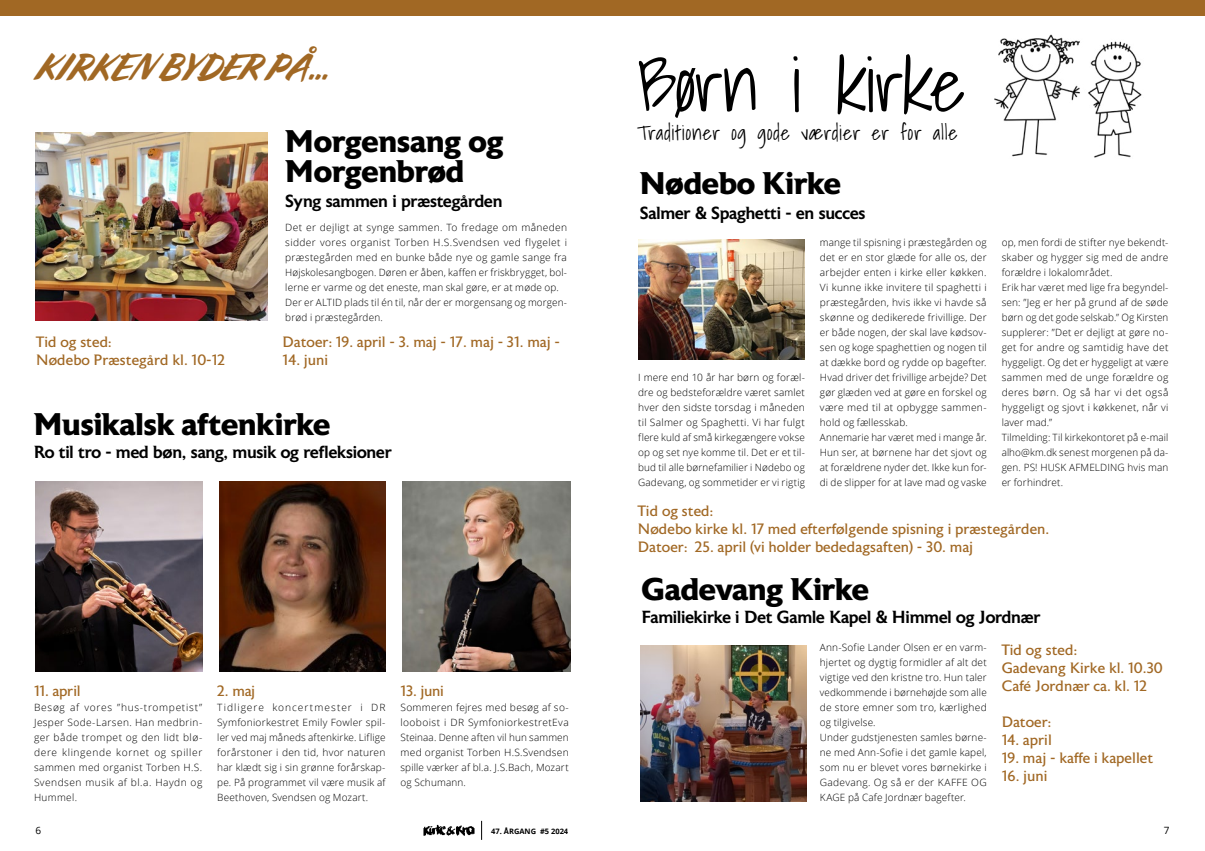
<style>
.page{position:relative;width:1205px;height:851px;background:#fff}
.page>*{position:absolute;margin:0;border:0;box-sizing:border-box;transform-origin:0 0}
.t1{font:300 75px "Shadows Into";letter-spacing:-.025em;color:#000}
.t2{font:37.5px "Cortado";letter-spacing:-.005em;color:#a16824}
.t3{font:700 31.25px/30px "Astoria";letter-spacing:-.01em;color:#000}
.t4{font:300 20px "Shadows Into";letter-spacing:.045em;color:#000}
.t5{font:500 17.5px "Astoria";letter-spacing:-.015em;color:#000}
.t6{font:15px/18px "Astoria";color:#a16824}
.t7{font:300 10px/15px "Open Sans";letter-spacing:.015em;color:#000}
.t8{font:10px "Open Sans";color:#000}
.t9{font:700 7.5px "Open Sans";color:#000}
</style>
<div class="page">
<div style="left:0;top:0;width:1205px;height:16px;background:#a16824"></div>
<img style="left:640px;top:645px;width:166px;height:156px">
<img style="left:35px;top:132px;width:233px;height:189px">
<img style="left:995px;top:34px;width:147px;height:124px">
<img style="left:35px;top:481px;width:167px;height:190px">
<img style="left:220px;top:481px;width:165px;height:190px">
<img style="left:403px;top:481px;width:167px;height:190px">
<img style="left:639px;top:239px;width:166px;height:120px">
<svg style="left:481px;top:820px;width:1px;height:19px"></svg>
<img style="left:423px;top:824px;width:52px;height:12px">
<h2 class="t2" style="left:36px;top:45px;width:297px">KIRKEN BYDER PÅ...</h2>
<h3 class="t6" style="left:36px;top:333px;width:191px">Tid og sted:<br>Nødebo Præstegård kl. 10-12</h3>
<h3 class="t3" style="left:285px;top:126px;width:220px">Morgensang og<br>Morgenbrød</h3>
<h3 class="t5" style="left:285px;top:191px;width:219px">Syng sammen i præstegården</h3>
<p class="t7" style="left:285px;top:219px;width:283px">Det er dejligt at synge sammen. To fredage om måneden sidder vores organist Torben H.S.Svendsen ved flygelet i præstegården med en bunke både nye og gamle sange fra Højskolesangbogen. Døren er åben, kaffen er friskbrygget, bol&shy;lerne er varme og det eneste, man skal gøre, er at møde op.<br>Der er ALTID plads til én til, når der er morgensang og morgen&shy;brød i præstegården.</p>
<h3 class="t6" style="left:283px;top:333px;width:279px">Datoer: 19. april - 3. maj - 17. maj - 31. maj -</h3>
<h3 class="t6" style="left:283px;top:351px;width:47px">14. juni</h3>
<h3 class="t3" style="left:34px;top:408px;width:298px">Musikalsk aftenkirke</h3>
<h3 class="t5" style="left:34px;top:442px;width:360px">Ro til tro - med bøn, sang, musik og refleksioner</h3>
<h3 class="t6" style="left:34px;top:682px;width:48px">11. april</h3>
<p class="t7" style="left:34px;top:699px;width:170px;text-align:justify">Besøg af vores ”hus-trompetist” Jesper Sode-Larsen. Han medbrin&shy;ger både trompet og den lidt blø&shy;dere klingende kornet og spiller sammen med organist Torben H.S.<br>Svendsen musik af bl.a. Haydn og Hummel.</p>
<h3 class="t6" style="left:217px;top:682px;width:39px">2. maj</h3>
<p class="t7" style="left:217px;top:699px;width:170px;text-align:justify">Tidligere koncertmester i DR Symfoniorkestret Emily Fowler spil&shy;ler ved maj måneds aftenkirke. Liflige forårstoner i den tid, hvor naturen har klædt sig i sin grønne forårskap&shy;pe. På programmet vil være musik af Beethoven, Svendsen og Mozart.</p>
<h3 class="t6" style="left:400px;top:682px;width:45px">13. juni</h3>
<p class="t7" style="left:400px;top:699px;width:170px;text-align:justify">Sommeren fejres med besøg af so&shy;looboist i DR SymfoniorkestretEva Steinaa. Denne aften vil hun sammen med organist Torben H.S.Svendsen spille værker af bl.a. J.S.Bach, Mozart og Schumann.</p>
<h1 class="t1" style="left:637px;top:23px;width:330px">Børn i kirke</h1>
<h3 class="t4" style="left:637px;top:117px;width:322px">Traditioner og gode værdier er for alle</h3>
<h3 class="t3" style="left:640px;top:168px;width:203px">Nødebo Kirke</h3>
<h3 class="t5" style="left:640px;top:203px;width:227px">Salmer &amp; Spaghetti - en succes</h3>
<p class="t7" style="left:638px;top:369px;width:168px;text-align:justify">I mere end 10 år har børn og foræl&shy;dre og bedsteforældre været samlet hver den sidste torsdag i måneden til Salmer og Spaghetti. Vi har fulgt flere kuld af små kirkegængere vokse op og set nye komme til. Det er et til&shy;bud til alle børnefamilier i Nødebo og Gadevang, og sommetider er vi rigtig</p>
<p class="t7" style="left:820px;top:234px;width:168px">mange til spisning i præstegården og det er en stor glæde for alle os, der arbejder enten i kirke eller køkken.<br>Vi kunne ikke invitere til spaghetti i præstegården, hvis ikke vi havde så skønne og dedikerede frivillige. Der er både nogen, der skal lave kødsov&shy;sen og koge spaghettien og nogen til at dække bord og rydde op bagefter.<br>Hvad driver det frivillige arbejde? Det gør glæden ved at gøre en forskel og være med til at opbygge sammen&shy;hold og fællesskab.<br>Annemarie har været med i mange år.<br>Hun ser, at børnene har det sjovt og at forældrene nyder det. Ikke kun for&shy;di de slipper for at lave mad og vaske</p>
<p class="t7" style="left:1001px;top:234px;width:168px">op, men fordi de stifter nye bekendt&shy;skaber og hygger sig med de andre forældre i lokalområdet.<br>Erik har været med lige fra begyndel&shy;sen: ”Jeg er her på grund af de søde børn og det gode selskab.” Og Kirsten supplerer: ”Det er dejligt at gøre no&shy;get for andre og samtidig have det hyggeligt. Og det er hyggeligt at være sammen med de unge forældre og deres børn. Og så har vi det også hyggeligt og sjovt i køkkenet, når vi laver mad.”<br>Tilmelding: Til kirkekontoret på e-mail alho@km.dk senest morgenen på da&shy;gen. PS! HUSK AFMELDING hvis man er forhindret.</p>
<h3 class="t6" style="left:638px;top:502px;width:413px">Tid og sted:<br>Nødebo kirke kl. 17 med efterfølgende spisning i præstegården.<br>Datoer: 25. april (vi holder bededagsaften) - 30. maj</h3>
<h3 class="t3" style="left:641px;top:574px;width:229px">Gadevang Kirke</h3>
<h3 class="t5" style="left:641px;top:607px;width:400px">Familiekirke i Det Gamle Kapel &amp; Himmel og Jordnær</h3>
<p class="t7" style="left:820px;top:639px;width:168px">Ann-Sofie Lander Olsen er en varm&shy;hjertet og dygtig formidler af alt det vigtige ved den kristne tro. Hun taler vedkommende i børnehøjde som alle de store emner som tro, kærlighed og tilgivelse.<br>Under gudstjenesten samles børne&shy;ne med Ann-Sofie i det gamle kapel, som nu er blevet vores børnekirke i<br>Gadevang. Og så er der KAFFE OG<br>KAGE på Cafe Jordnær bagefter.</p>
<h3 class="t6" style="left:1002px;top:641px;width:163px">Tid og sted:<br>Gadevang Kirke kl. 10.30<br>Café Jordnær ca. kl. 12</h3>
<h3 class="t6" style="left:1002px;top:713px;width:51px">Datoer:</h3>
<h3 class="t6" style="left:1002px;top:731px;width:52px">14. april</h3>
<h3 class="t6" style="left:1002px;top:749px;width:153px">19. maj - kaffe i kapellet</h3>
<h3 class="t6" style="left:1002px;top:767px;width:47px">16. juni</h3>
<p class="t8" style="left:35px;top:823px;width:7px">6</p>
<p class="t9" style="left:491px;top:825px;width:79px">47. ÅRGANG #5 2024</p>
<p class="t8" style="left:1164px;top:823px;width:7px">7</p>
</div>
